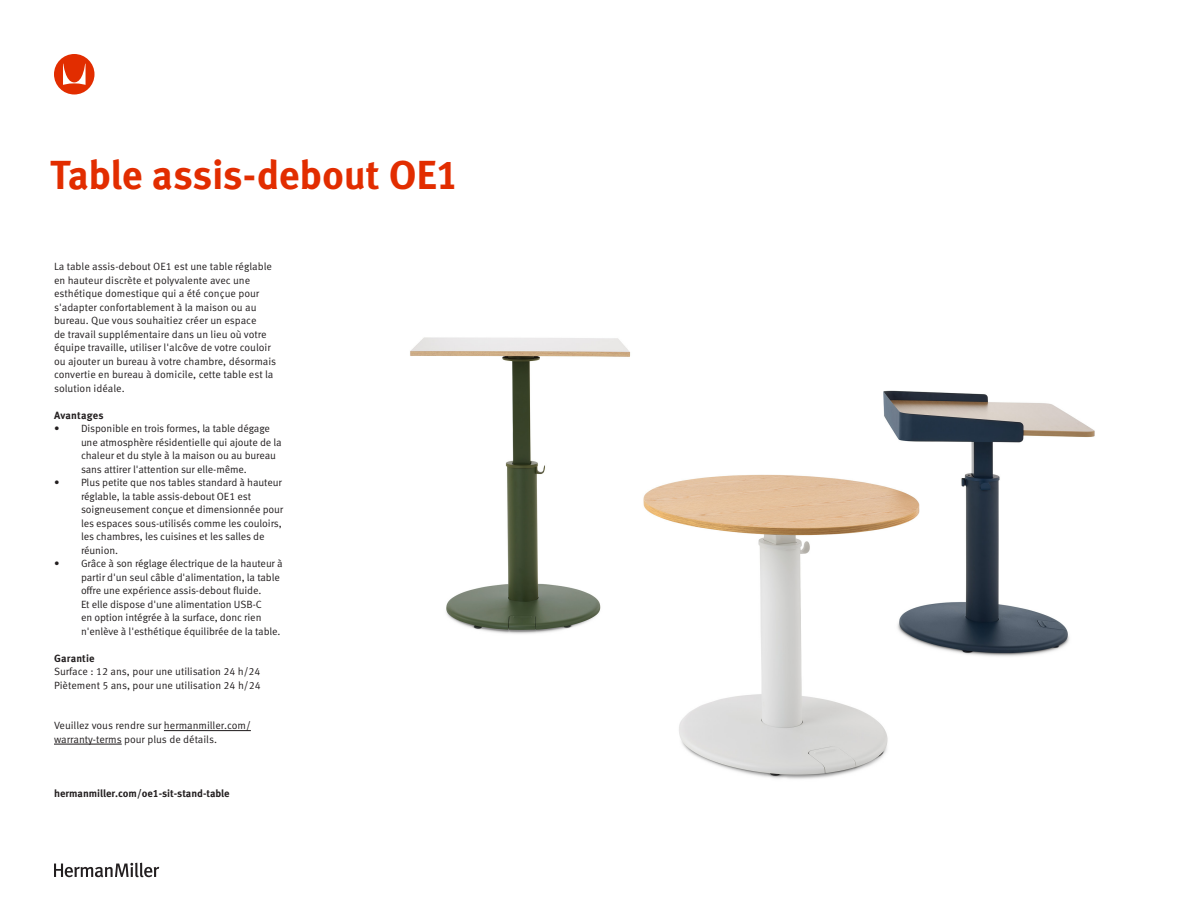
<style>
.page{position:relative;width:1188px;height:918px;background:#fff}
.page>*{position:absolute;margin:0;border:0;box-sizing:border-box;transform-origin:0 0}
.t1{font:700 40.5px "Meta OT";letter-spacing:-.01em;color:#e22d00}
.Body_Copy{font:10.5px/13.5px "Meta OT Norm";letter-spacing:-.01em;color:#231f20}
.Body_Copy-2{font:700 10.5px "Meta OT";color:#231f20}
.Body_Copy-3{font:700 10.5px "Meta OT";letter-spacing:.02em;color:#231f20}
</style>
<div class="page">
<svg style="left:54px;top:54px;width:41px;height:40px"></svg>
<svg style="left:54px;top:863px;width:105px;height:14px"></svg>
<img style="left:410px;top:337px;width:685px;height:442px">
<hr style="left:164px;top:730px;width:87px;height:1px;background:#231f20">
<hr style="left:54px;top:744px;width:68px;height:1px;background:#231f20">
<p class="t1" style="left:50px;top:150px;width:410px">Table assis-debout OE1</p>
<p class="Body_Copy" style="left:54px;top:260px;width:224px">La table assis-debout OE1 est une table réglable en hauteur discrète et polyvalente avec une esthétique domestique qui a été conçue pour s'adapter confortablement à la maison ou au bureau. Que vous souhaitiez créer un espace<br>de travail supplémentaire dans un lieu où votre équipe travaille, utiliser l'alcôve de votre couloir ou ajouter un bureau à votre chambre, désormais convertie en bureau à domicile, cette table est la solution idéale.</p>
<p class="Body_Copy-3" style="left:54px;top:409px;width:51px">Avantages</p>
<p class="Body_Copy" style="left:81px;top:422px;width:202px;text-indent:-27px">• Disponible en trois formes, la table dégage une atmosphère résidentielle qui ajoute de la chaleur et du style à la maison ou au bureau sans attirer l'attention sur elle-même.</p>
<p class="Body_Copy" style="left:81px;top:476px;width:204px;text-indent:-27px">• Plus petite que nos tables standard à hauteur réglable, la table assis-debout OE1 est soigneusement conçue et dimensionnée pour les espaces sous-utilisés comme les couloirs, les chambres, les cuisines et les salles de réunion.</p>
<p class="Body_Copy" style="left:81px;top:557px;width:203px;text-indent:-27px">• Grâce à son réglage électrique de la hauteur à partir d'un seul câble d'alimentation, la table offre une expérience assis-debout fluide.<br>Et elle dispose d'une alimentation USB-C<br>en option intégrée à la surface, donc rien n'enlève à l'esthétique équilibrée de la table.</p>
<p class="Body_Copy-2" style="left:54px;top:652px;width:42px">Garantie</p>
<p class="Body_Copy" style="left:54px;top:665px;width:208px">Surface : 12 ans, pour une utilisation 24 h/24<br>Piètement 5 ans, pour une utilisation 24 h/24</p>
<p class="Body_Copy" style="left:54px;top:719px;width:198px">Veuillez vous rendre sur hermanmiller.com/ warranty-terms pour plus de détails.</p>
<p class="Body_Copy-2" style="left:54px;top:787px;width:177px">hermanmiller.com/oe1-sit-stand-table</p>
</div>
